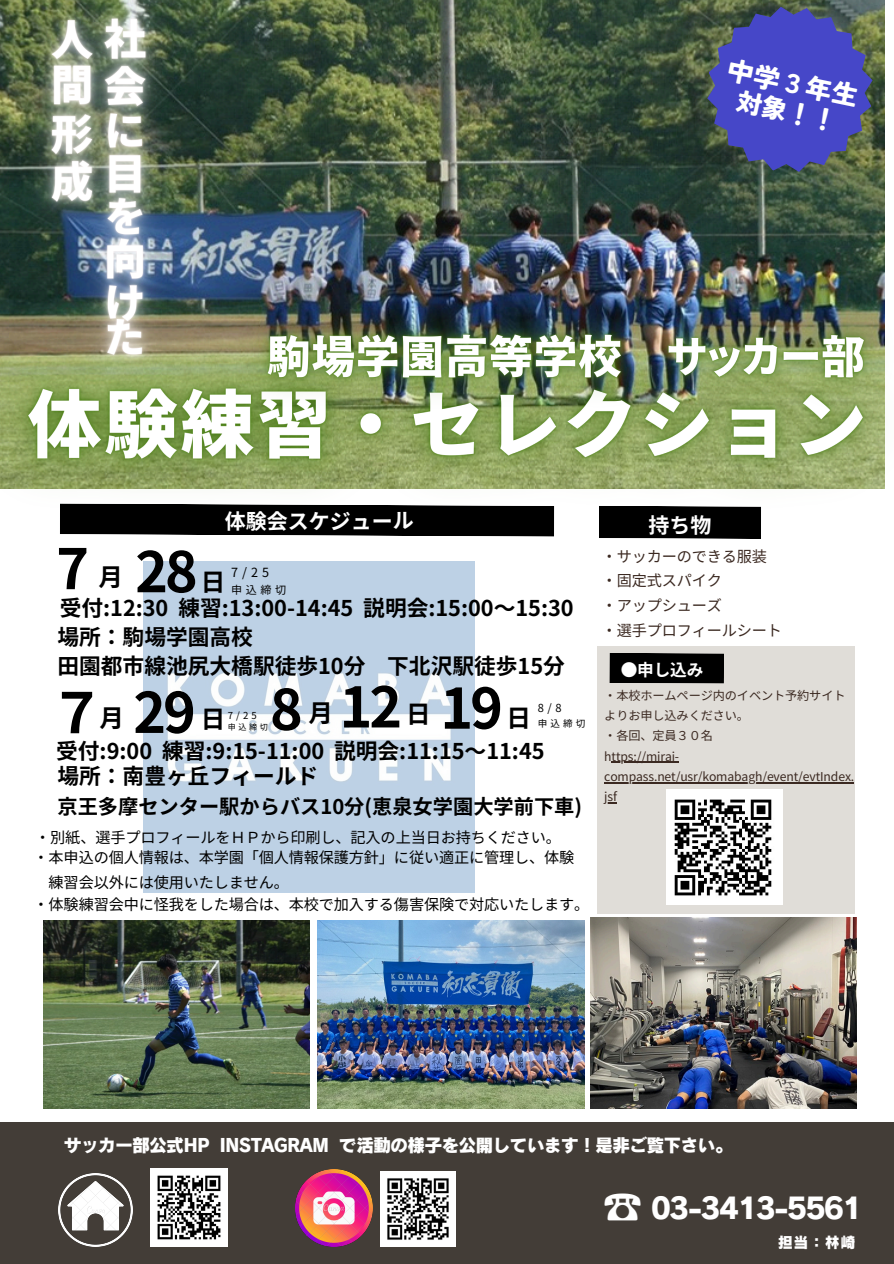
<style>
.page{position:relative;width:894px;height:1264px;background:#fff}
.page>*{position:absolute;margin:0;border:0;box-sizing:border-box;transform-origin:0 0}
.t1{font:700 55.65px "Noto Sans JP";letter-spacing:-.055em;color:#000}
.t2{font:39px "Noto Sans CJ Ksc";color:#fff}
.t3{font:28.8px "Canva Rodin Pro N EB";letter-spacing:-.05em;color:#fff}
.t4{font:900 26.7px "Tsunagi Gothic";color:#fff}
.t5{font:900 25.5px "Tsunagi Gothic";color:#fff}
.t6{font:700 24.6px "Noto Sans JP";color:#000}
.t7{font:700 21.75px "Noto Sans JP";color:#000}
.t8{font:700 21px "Noto Sans JP";letter-spacing:-.005em;color:#fff}
.t9{font:700 20.25px "Noto Sans JP";color:#000}
.t10{font:18px "Canva Rodin Pro N EB";letter-spacing:-.05em;color:#fff}
.t11{font:700 16.65px "Noto Sans JP";color:#fff}
.t12{font:15.15px "Noto Sans JP";letter-spacing:-.01em;color:#000}
.t13{font:15.15px "Noto Sans JP";letter-spacing:-.01em;color:#3b2921}
.t14{font:15px "Canva Rodin Pro N EB";color:#fff}
.t15{font:12.6px "Noto Sans JP";color:#000}
.t16{font:12.15px/20.2px "Noto Sans JP";letter-spacing:-.01em;color:#3b2921}
.t17{font:11.1px "Noto Sans JP";color:#000}
.t18{font:9.6px "Noto Sans JP";letter-spacing:.32em;color:#000}
.t19{font:8.1px "Noto Sans JP";color:#000}
</style>
<div class="page">
<div style="left:0;top:1122px;width:893px;height:141px;background:#433d37"></div>
<div style="left:596px;top:646px;width:258px;height:267px;background:#e0ddd8"></div>
<img style="left:212px;top:0;width:671px;height:267px">
<div style="left:609px;top:653px;width:114px;height:30px;background:#000"></div>
<img style="left:590px;top:918px;width:266px;height:190px">
<img style="left:44px;top:920px;width:265px;height:188px">
<img style="left:317px;top:920px;width:267px;height:188px">
<img style="left:666px;top:789px;width:116px;height:115px">
<img style="left:150px;top:1168px;width:78px;height:78px">
<img style="left:380px;top:1171px;width:75px;height:75px">
<img style="left:59px;top:1173px;width:73px;height:73px">
<img style="left:296px;top:1169px;width:76px;height:76px">
<img style="left:144px;top:573px;width:330px;height:319px">
<hr style="left:611px;top:761px;width:67px;height:1px;background:#3b2921">
<hr style="left:604px;top:782px;width:250px;height:1px;background:#3b2921">
<img style="left:0;top:267px;width:885px;height:306px">
<img style="left:0;top:0;width:212px;height:412px">
<img style="left:206px;top:274px;width:679px;height:164px">
<svg style="left:707px;top:7px;width:165px;height:165px"></svg>
<h6 class="t4" style="left:730px;top:56px;width:135px;rotate:12deg">中学３年生</h6>
<h6 class="t5" style="left:739px;top:88px;width:103px;rotate:12deg">対象！！</h6>
<p class="t8" style="left:224px;top:504px;width:190px">体験会スケジュール</p>
<p class="t1" style="left:56px;top:524px;width:34px">7</p>
<p class="t1" style="left:135px;top:527px;width:64px">28</p>
<p class="t6" style="left:98px;top:558px;width:22px">月</p>
<p class="t15" style="left:231px;top:562px;width:40px">7/25</p>
<p class="t17" style="left:231px;top:580px;width:57px">申込締切</p>
<p class="t6" style="left:201px;top:563px;width:19px">日</p>
<p class="t7" style="left:60px;top:590px;width:515px">受付:12:30 練習:13:00-14:45 説明会:15:00～15:30</p>
<p class="t7" style="left:57px;top:620px;width:197px">場所：駒場学園高校</p>
<p class="t7" style="left:57px;top:649px;width:509px">田園都市線池尻大橋駅徒歩10分 下北沢駅徒歩15分</p>
<p class="t1" style="left:49px;top:668px;width:57px">７</p>
<p class="t6" style="left:100px;top:698px;width:22px">月</p>
<p class="t1" style="left:133px;top:668px;width:64px">29</p>
<p class="t1" style="left:270px;top:665px;width:34px">8</p>
<p class="t6" style="left:201px;top:699px;width:19px">日</p>
<p class="t18" style="left:228px;top:707px;width:30px">7/25</p>
<p class="t19" style="left:228px;top:720px;width:42px">申込締切</p>
<p class="t6" style="left:308px;top:694px;width:22px">月</p>
<h5 class="t1" style="left:339px;top:663px;width:64px">12</h5>
<h5 class="t6" style="left:406px;top:695px;width:19px">日</h5>
<p class="t1" style="left:440px;top:664px;width:64px">19</p>
<h5 class="t6" style="left:506px;top:698px;width:19px">日</h5>
<p class="t17" style="left:537px;top:699px;width:25px">8/8</p>
<h3 class="t18" style="left:537px;top:715px;width:49px">申込締切</h3>
<p class="t7" style="left:56px;top:733px;width:490px">受付:9:00 練習:9:15-11:00 説明会:11:15～11:45</p>
<p class="t7" style="left:57px;top:759px;width:262px">場所：南豊ヶ丘フィールド</p>
<p class="t9" style="left:57px;top:790px;width:526px">京王多摩センター駅からバス10分(恵泉女学園大学前下車)</p>
<p class="t12" style="left:35px;top:825px;width:527px">・別紙、選手プロフィールをＨＰから印刷し、記入の上当日お持ちください。</p>
<p class="t12" style="left:34px;top:845px;width:542px">・本申込の個人情報は、本学園「個人情報保護方針」に従い適正に管理し、体験</p>
<p class="t12" style="left:49px;top:870px;width:242px">練習会以外には使用いたしません。</p>
<p class="t12" style="left:34px;top:892px;width:557px">・体験練習会中に怪我をした場合は、本校で加入する傷害保険で対応いたします。</p>
<p class="t8" style="left:648px;top:508px;width:65px">持ち物</p>
<p class="t13" style="left:601px;top:544px;width:167px">・サッカーのできる服装</p>
<h5 class="t13" style="left:601px;top:568px;width:122px">・固定式スパイク</h5>
<h5 class="t13" style="left:601px;top:593px;width:122px">・アップシューズ</h5>
<h5 class="t13" style="left:601px;top:618px;width:182px">・選手プロフィールシート</h5>
<p class="t11" style="left:620px;top:657px;width:84px">●申し込み</p>
<p class="t16" style="left:604px;top:684px;width:251px">・本校ホームページ内のイベント予約サイトよりお申し込みください。<br>・各回、定員３０名<br>https://mirai&shy;compass.net/usr/komabagh/event/evtIndex. jsf</p>
<p class="t10" style="left:64px;top:1136px;width:670px">サッカー部公式HP INSTAGRAM で活動の様子を公開しています！是非ご覧下さい。</p>
<p class="t2" style="left:603px;top:1175px;width:41px">☎</p>
<p class="t3" style="left:651px;top:1194px;width:213px">03-3413-5561</p>
<p class="t14" style="left:777px;top:1234px;width:79px">担当：林崎</p>
</div>
